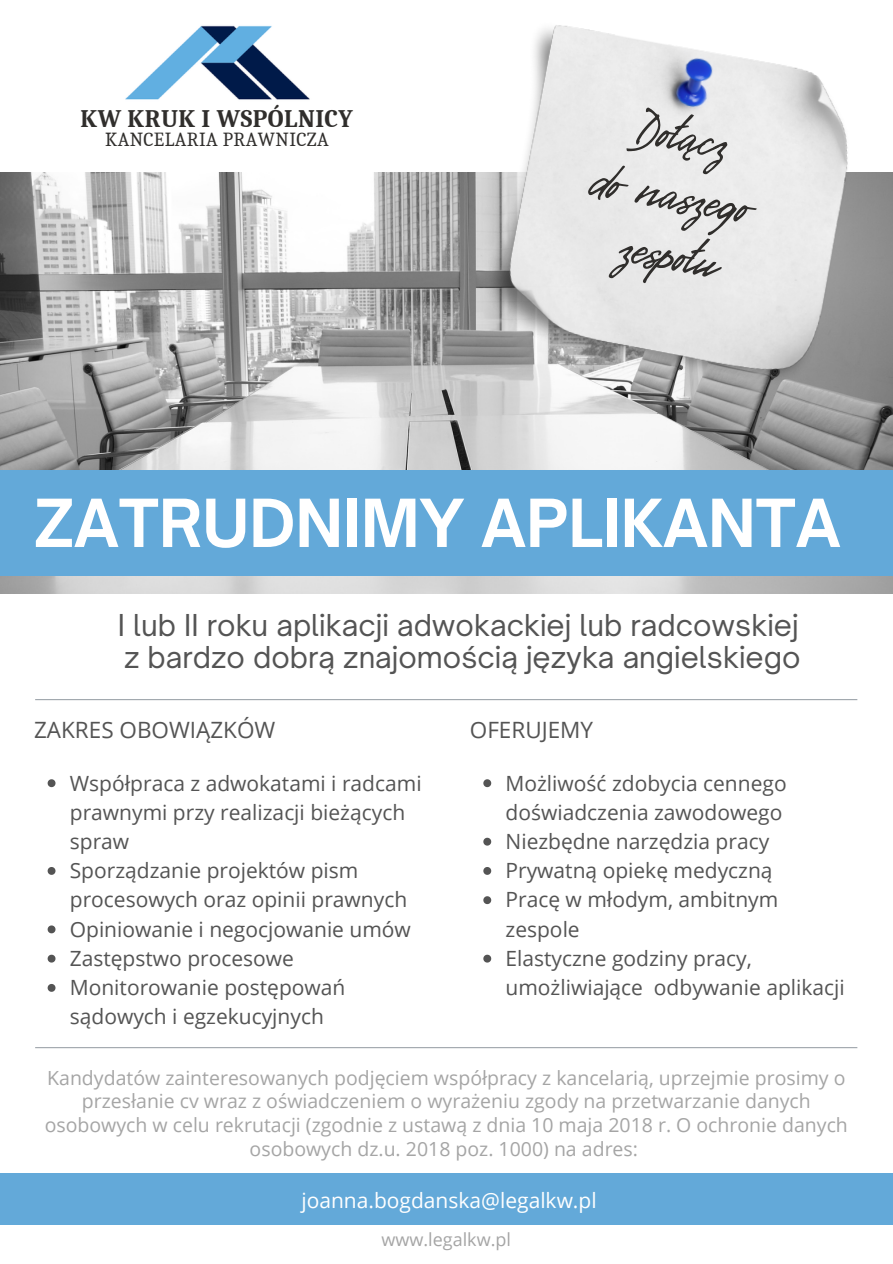
<style>
.page{position:relative;width:893px;height:1264px;background:#fff}
.page>*{position:absolute;margin:0;border:0;box-sizing:border-box;transform-origin:0 0}
.t1{font:700 63.3px "Open Sauce One";color:#fff}
.t2{font:61.05px/59.6px "Gentlemens Script";color:#302e2c;text-align:center}
.t3{font:28.8px/32.5px "Open Sauce One";color:#545454}
.t4{font:700 24.45px "Caladea";letter-spacing:.02em;color:#302e2c}
.t5{font:22.5px "Open Sans";color:#545454}
.t6{font:21px/29.2px "Open Sans";color:#545454}
.t7{font:21px "Open Sans";color:#fff}
.t8{font:19.5px/23.5px "Open Sans";color:#a5a5a5;text-align:center}
.t9{font:19.35px "Caladea";letter-spacing:.02em;color:#302e2c}
.t10{font:18px "Open Sans";color:#a5a5a5}
</style>
<div class="page">
<img style="left:0;top:172px;width:892px;height:422px">
<img style="left:468px;top:25px;width:403px;height:376px">
<img style="left:125px;top:25px;width:185px;height:75px">
<div style="left:0;top:470px;width:892px;height:106px;background:#63a9d9"></div>
<svg style="left:48px;top:779px;width:7px;height:8px"></svg>
<svg style="left:48px;top:867px;width:7px;height:7px"></svg>
<svg style="left:48px;top:925px;width:7px;height:8px"></svg>
<svg style="left:48px;top:954px;width:7px;height:8px"></svg>
<svg style="left:48px;top:984px;width:7px;height:7px"></svg>
<svg style="left:483px;top:779px;width:8px;height:8px"></svg>
<svg style="left:483px;top:837px;width:8px;height:8px"></svg>
<svg style="left:483px;top:867px;width:8px;height:7px"></svg>
<svg style="left:483px;top:896px;width:8px;height:8px"></svg>
<svg style="left:483px;top:954px;width:8px;height:8px"></svg>
<div style="left:0;top:1173px;width:892px;height:52px;background:#63a9d9"></div>
<hr style="left:35px;top:699px;width:822px;height:1px;background:#9ea5ab">
<hr style="left:35px;top:1047px;width:822px;height:1px;background:#9ea5ab">
<p class="t4" style="left:81px;top:104px;width:274px">KW KRUK I WSPÓLNICY</p>
<p class="t9" style="left:105px;top:128px;width:225px">KANCELARIA PRAWNICZA</p>
<h2 class="t2" style="left:607px;top:90px;width:161px;rotate:10deg">Dołącz<br>do naszego zespołu</h2>
<h1 class="t1" style="left:34px;top:483px;width:808px">ZATRUDNIMY APLIKANTA</h1>
<h3 class="t3" style="left:118px;top:608px;width:684px">I lub II roku aplikacji adwokackiej lub radcowskiej z bardzo dobrą znajomością języka angielskiego</h3>
<p class="t5" style="left:34px;top:713px;width:243px">ZAKRES OBOWIĄZKÓW</p>
<p class="t6" style="left:70px;top:767px;width:353px">Współpraca z adwokatami i radcami prawnymi przy realizacji bieżących spraw<br>Sporządzanie projektów pism procesowych oraz opinii prawnych<br>Opiniowanie i negocjowanie umów<br>Zastępstwo procesowe<br>Monitorowanie postępowań sądowych i egzekucyjnych</p>
<p class="t5" style="left:470px;top:713px;width:125px">OFERUJEMY</p>
<p class="t6" style="left:505px;top:767px;width:341px">Możliwość zdobycia cennego doświadczenia zawodowego<br>Niezbędne narzędzia pracy<br>Prywatną opiekę medyczną<br>Pracę w młodym, ambitnym zespole<br>Elastyczne godziny pracy, umożliwiające odbywanie aplikacji</p>
<p class="t8" style="left:45px;top:1065px;width:804px">Kandydatów zainteresowanych podjęciem współpracy z kancelarią, uprzejmie prosimy o przesłanie cv wraz z oświadczeniem o wyrażeniu zgody na przetwarzanie danych osobowych w celu rekrutacji (zgodnie z ustawą z dnia 10 maja 2018 r. O ochronie danych osobowych dz.u. 2018 poz. 1000) na adres:</p>
<p class="t7" style="left:301px;top:1185px;width:297px">joanna.bogdanska@legalkw.pl</p>
<p class="t10" style="left:381px;top:1226px;width:131px">www.legalkw.pl</p>
</div>
